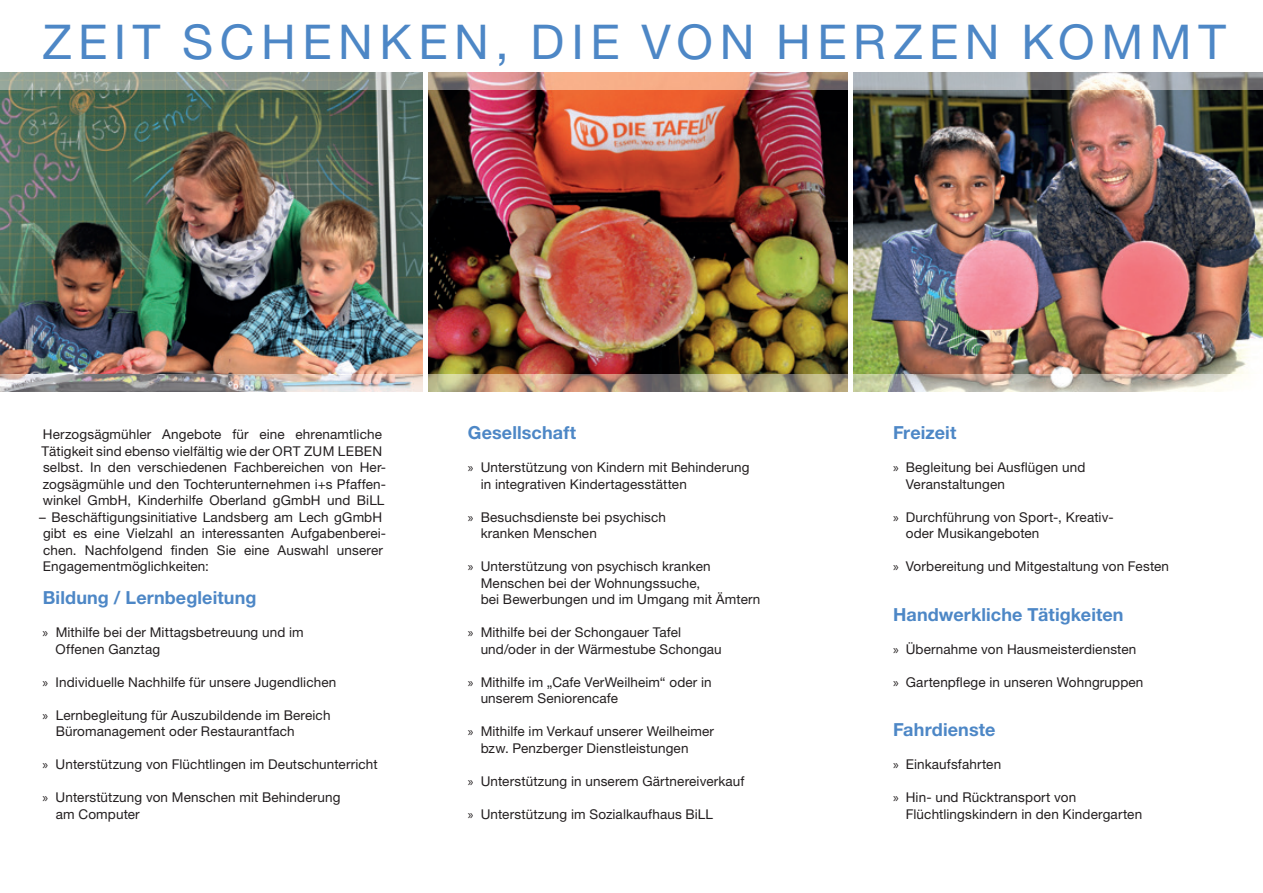
<style>
.page{position:relative;width:1263px;height:893px;background:#fff}
.page>*{position:absolute;margin:0;border:0;box-sizing:border-box;transform-origin:0 0}
.t1{font:48px "Helvetica Neue LT Std";letter-spacing:.14em;color:#4d87c6}
.t2{font:700 18px "Helvetica Neue LT Std";letter-spacing:.005em;color:#4d87c6}
.t3{font:13.5px/16.5px "Helvetica Neue LT Std";letter-spacing:.01em;color:#231f20}
.s1{font-family:"Myriad Pro"}
</style>
<div class="page">
<img style="left:428px;top:89px;width:419px;height:285px">
<img style="left:854px;top:89px;width:409px;height:285px">
<img style="left:0;top:89px;width:422px;height:285px">
<img style="left:0;top:374px;width:1241px;height:17px">
<svg style="left:0;top:72px;width:1263px;height:17px;background:#b1a398"></svg>
<h1 class="t1" style="left:43px;top:13px;width:1185px">ZEIT SCHENKEN, DIE VON HERZEN KOMMT</h1>
<p class="t3" style="left:42px;top:426px;width:346px">Herzogsägmühler Angebote für eine ehrenamtliche Tätigkeit sind ebenso vielfältig wie der ORT ZUM LEBEN selbst. In den verschiedenen Fachbereichen von Her&shy;zogsägmühle und den Tochterunternehmen i+s Pfaffen&shy;winkel GmbH, Kinderhilfe Oberland gGmbH und BiLL</p>
<p class="t3" style="left:39px;top:508px;width:348px">– Beschäftigungsinitiative Landsberg am Lech gGmbH gibt es eine Vielzahl an interessanten Aufgabenberei&shy;chen. Nachfolgend finden Sie eine Auswahl unserer Engagementmöglichkeiten:</p>
<h2 class="t2" style="left:43px;top:586px;width:215px">Bildung / Lernbegleitung</h2>
<p class="t3" style="left:56px;top:624px;width:250px;text-indent:-13px"><span class="s1">»</span> Mithilfe bei der Mittagsbetreuung und im<br>Offenen Ganztag</p>
<p class="t3" style="left:42px;top:673px;width:295px"><span class="s1">»</span> Individuelle Nachhilfe für unsere Jugendlichen</p>
<p class="t3" style="left:56px;top:706px;width:276px;text-indent:-13px"><span class="s1">»</span> Lernbegleitung für Auszubildende im Bereich<br>Büromanagement oder Restaurantfach</p>
<p class="t3" style="left:42px;top:756px;width:337px"><span class="s1">»</span> Unterstützung von Flüchtlingen im Deutschunterricht</p>
<p class="t3" style="left:56px;top:789px;width:286px;text-indent:-13px"><span class="s1">»</span> Unterstützung von Menschen mit Behinderung am Computer</p>
<h2 class="t2" style="left:468px;top:421px;width:110px">Gesellschaft</h2>
<p class="t3" style="left:481px;top:459px;width:270px;text-indent:-13px"><span class="s1">»</span> Unterstützung von Kindern mit Behinderung in integrativen Kindertagesstätten</p>
<p class="t3" style="left:481px;top:508px;width:187px;text-indent:-13px"><span class="s1">»</span> Besuchsdienste bei psychisch kranken Menschen</p>
<p class="t3" style="left:481px;top:558px;width:281px;text-indent:-13px"><span class="s1">»</span> Unterstützung von psychisch kranken<br>Menschen bei der Wohnungssuche,<br>bei Bewerbungen und im Umgang mit Ämtern</p>
<p class="t3" style="left:481px;top:624px;width:243px;text-indent:-13px"><span class="s1">»</span> Mithilfe bei der Schongauer Tafel und/oder in der Wärmestube Schongau</p>
<p class="t3" style="left:481px;top:673px;width:233px;text-indent:-13px"><span class="s1">»</span> Mithilfe im „Cafe VerWeilheim“ oder in unserem Seniorencafe</p>
<p class="t3" style="left:481px;top:723px;width:235px;text-indent:-13px"><span class="s1">»</span> Mithilfe im Verkauf unserer Weilheimer bzw. Penzberger Dienstleistungen</p>
<p class="t3" style="left:468px;top:772px;width:278px"><span class="s1">»</span> Unterstützung in unserem Gärtnereiverkauf</p>
<p class="t3" style="left:468px;top:805px;width:247px"><span class="s1">»</span> Unterstützung im Sozialkaufhaus BiLL</p>
<h2 class="t2" style="left:893px;top:421px;width:65px">Freizeit</h2>
<p class="t3" style="left:906px;top:459px;width:181px;text-indent:-13px"><span class="s1">»</span> Begleitung bei Ausflügen und<br>Veranstaltungen</p>
<p class="t3" style="left:906px;top:508px;width:209px;text-indent:-13px"><span class="s1">»</span> Durchführung von Sport-, Kreativ&shy;oder Musikangeboten</p>
<p class="t3" style="left:893px;top:558px;width:278px"><span class="s1">»</span> Vorbereitung und Mitgestaltung von Festen</p>
<h2 class="t2" style="left:893px;top:603px;width:232px">Handwerkliche Tätigkeiten</h2>
<p class="t3" style="left:893px;top:640px;width:245px"><span class="s1">»</span> Übernahme von Hausmeisterdiensten</p>
<p class="t3" style="left:893px;top:673px;width:252px"><span class="s1">»</span> Gartenpflege in unseren Wohngruppen</p>
<h2 class="t2" style="left:893px;top:718px;width:104px">Fahrdienste</h2>
<p class="t3" style="left:893px;top:756px;width:110px"><span class="s1">»</span> Einkaufsfahrten</p>
<p class="t3" style="left:906px;top:789px;width:238px;text-indent:-13px"><span class="s1">»</span> Hin- und Rücktransport von<br>Flüchtlingskindern in den Kindergarten</p>
</div>
